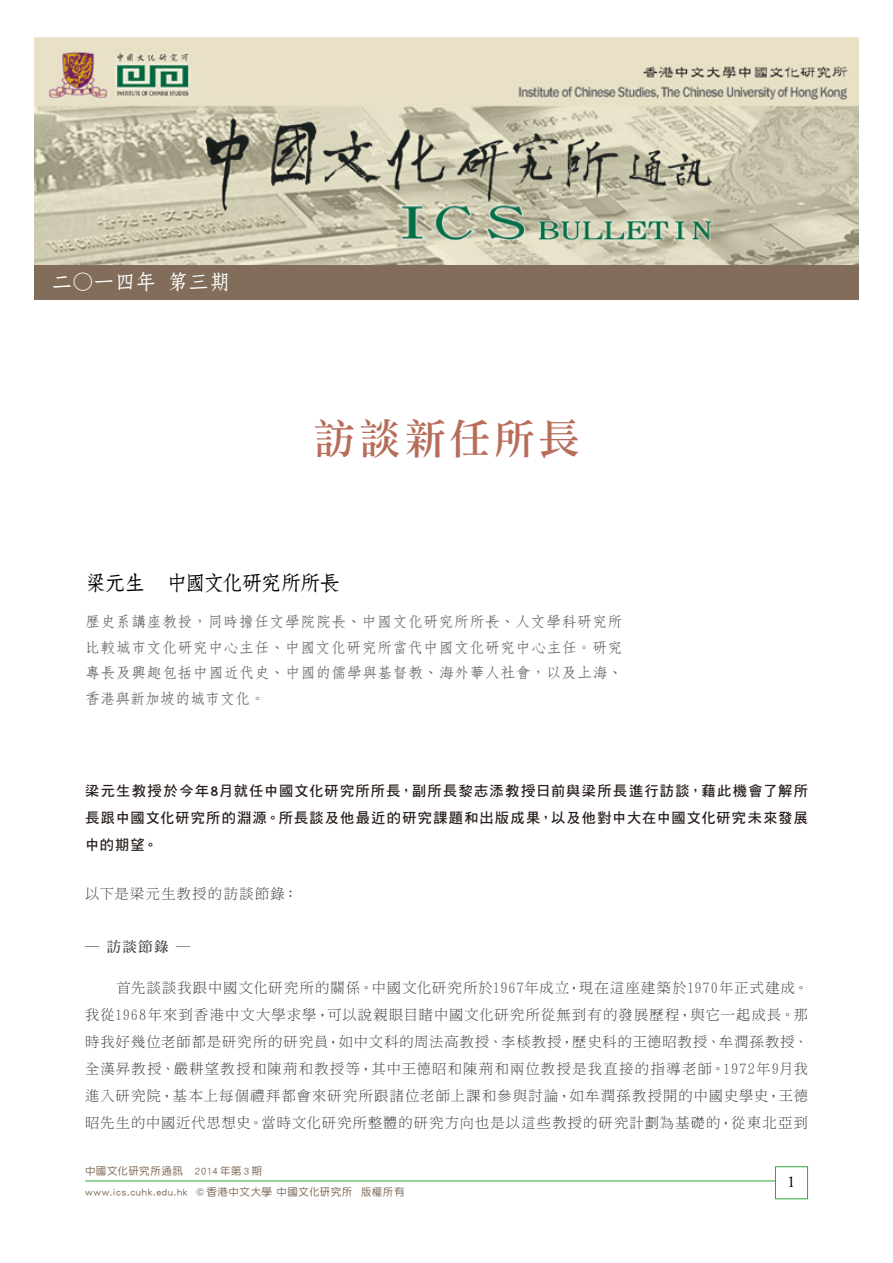
<style>
.page{position:relative;width:893px;height:1263px;background:#fff}
.page>*{position:absolute;margin:0;border:0;box-sizing:border-box;transform-origin:0 0}
.t1{font:42px "DF Li Song W5 WINP BF";letter-spacing:.065em;color:#b86d5a}
.t2{font:21px "DF Fang Song W6 HKP BF";letter-spacing:-.085em;color:#000}
.t3{font:21px "DF Fang Song W6 HK BF";color:#fff}
.t4{font:16.5px "Adobe Garamond Pro";color:#000}
.t5{font:15px/25.5px "DF Fang Song W6 HKP BF";letter-spacing:.025em;color:#727171;text-align:justify}
.t6{font:14.25px/27px "DF Ming Lt HKSCS U";letter-spacing:.075em;color:#3e3a39;text-align:justify}
.t7{font:14.25px/27px "DF Hei Bd HKP BF";letter-spacing:.08em;color:#291f1c;text-align:justify}
.t8{font:14.25px "DF Ming Lt HKSCS U";letter-spacing:.1em;color:#3e3a39}
.t9{font:14.25px "DF Ming Bd HKP BF";color:#3e3a39}
.t10{font:10.5px "DF Yuan Md HKP BF";letter-spacing:.05em;color:#816d5a}
</style>
<div class="page">
<div style="left:775px;top:1166px;width:33px;height:33px;background:#fff;border:1px solid #2aa738"></div>
<hr style="left:85px;top:1180px;width:690px;height:1px;background:#2aa738">
<div style="left:34px;top:264px;width:825px;height:36px;background:#816d5a"></div>
<img style="left:34px;top:37px;width:825px;height:227px">
<h2 class="t3" style="left:52px;top:271px;width:180px">二○一四年 第三期</h2>
<h1 class="t1" style="left:314px;top:417px;width:268px">訪談新任所長</h1>
<h2 class="t2" style="left:85px;top:572px;width:257px">梁元生　中國文化研究所所長</h2>
<p class="t5" style="left:85px;top:610px;width:539px">歷史系講座教授，同時擔任文學院院長、中國文化研究所所長、人文學科研究所比較城市文化研究中心主任、中國文化研究所當代中國文化研究中心主任。研究專長及興趣包括中國近代史、中國的儒學與基督教、海外華人社會，以及上海、香港與新加坡的城巿文化。</p>
<p class="t7" style="left:85px;top:777px;width:724px">梁元生教授於今年8月就任中國文化研究所所長，副所長黎志添教授日前與梁所長進行訪談，藉此機會了解所長跟中國文化研究所的淵源。所長談及他最近的研究課題和出版成果，以及他對中大在中國文化研究未來發展中的期望。</p>
<p class="t8" style="left:85px;top:887px;width:214px">以下是梁元生教授的訪談節錄：</p>
<p class="t9" style="left:85px;top:940px;width:107px">─ 訪談節錄 ─</p>
<p class="t6" style="left:85px;top:974px;width:724px;text-indent:32px">首先談談我跟中國文化研究所的關係。中國文化研究所於1967年成立，現在這座建築於1970年正式建成。我從1968年來到香港中文大學求學，可以說親眼目睹中國文化研究所從無到有的發展歷程，與它一起成長。那時我好幾位老師都是研究所的研究員，如中文科的周法高教授、李棪教授，歷史科的王德昭教授、牟潤孫教授、全漢昇教授、嚴耕望教授和陳荊和教授等，其中王德昭和陳荊和兩位教授是我直接的指導老師。1972年9月我進入研究院，基本上每個禮拜都會來研究所跟諸位老師上課和參與討論，如牟潤孫教授開的中國史學史，王德昭先生的中國近代思想史。當時文化研究所整體的研究方向也是以這些教授的研究計劃為基礎的，從東北亞到</p>
<p class="t10" style="left:85px;top:1166px;width:178px">中國文化研究所通訊　2014 年第 3 期</p>
<p class="t10" style="left:85px;top:1187px;width:321px">www.ics.cuhk.edu.hk © 香港中文大學 中國文化研究所 版權所有</p>
<p class="t4" style="left:787px;top:1172px;width:10px">1</p>
</div>
